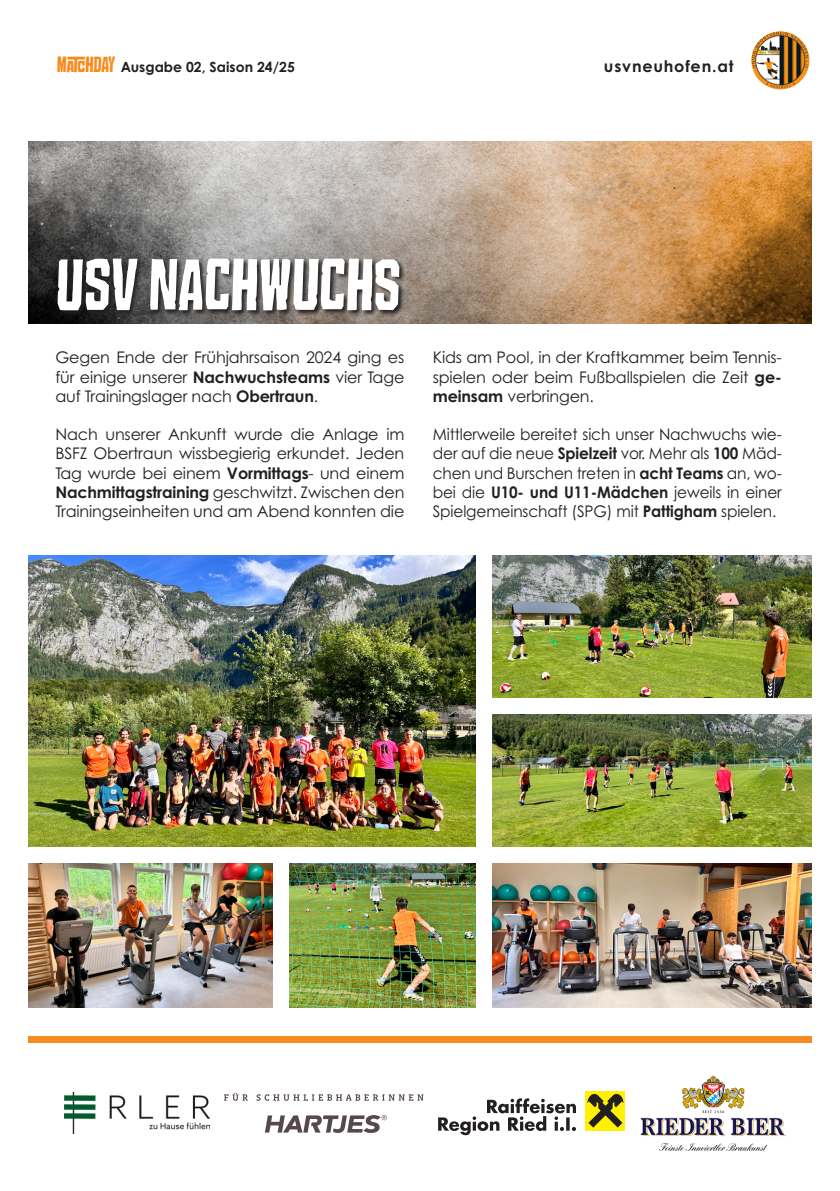
<style>
.page{position:relative;width:840px;height:1191px;background:#fff}
.page>*{position:absolute;margin:0;border:0;box-sizing:border-box;transform-origin:0 0}
.t1{font:80px "Croteau";color:#fff}
.t2{font:16px/19.2px "Century Gothic";letter-spacing:-.01em;color:#231f20;text-align:justify}
.t3{font:16px/19.2px "Century Gothic";letter-spacing:-.01em;color:#231f20;text-align:justify;scale:.96 1}
.t4{font:700 16px "Century Gothic Pro";letter-spacing:.05em;color:#231f20}
.t5{font:700 14px "Century Gothic Pro";color:#231f20}
.s1{font-family:"Croteau";font-weight:400;font-size:24px;color:#f68b1f}
.s2{font-weight:700}
</style>
<div class="page">
<img style="left:750px;top:31px;width:59px;height:59px;border-radius:30px">
<div style="left:750px;top:31px;width:59px;height:59px;border:1px solid #fff;border-radius:50%"></div>
<div style="left:28px;top:1035px;width:783px;height:7px;background:#f68b1f"></div>
<img style="left:640px;top:1075px;width:145px;height:75px">
<svg style="left:224px;top:1093px;width:199px;height:7px"></svg>
<svg style="left:265px;top:1115px;width:121px;height:18px"></svg>
<div style="left:585px;top:1090px;width:40px;height:40px;background:#fff101"></div>
<svg style="left:438px;top:1098px;width:137px;height:37px"></svg>
<svg style="left:587px;top:1093px;width:36px;height:34px"></svg>
<img style="left:65px;top:1092px;width:144px;height:42px">
<img style="left:28px;top:142px;width:783px;height:181px">
<svg style="left:56px;top:257px;width:350px;height:60px;background:#464241"></svg>
<img style="left:492px;top:555px;width:319px;height:142px">
<img style="left:492px;top:714px;width:319px;height:132px">
<img style="left:492px;top:863px;width:319px;height:144px">
<img style="left:28px;top:555px;width:447px;height:291px">
<img style="left:289px;top:863px;width:186px;height:144px">
<img style="left:28px;top:863px;width:244px;height:144px">
<p class="t5" style="left:57px;top:58px;width:239px"><span class="s1">MATCHDAY</span> Ausgabe 02, Saison 24/25</p>
<p class="t4" style="left:603px;top:56px;width:131px">usvneuhofen.at</p>
<h1 class="t1" style="left:55px;top:251px;width:346px">USV NACHWUCHS</h1>
<p class="t2" style="left:55px;top:348px;width:350px">Gegen Ende der Frühjahrsaison 2024 ging es für einige unserer <span class="s2">Nachwuchsteams</span> vier Tage auf Trainingslager nach <span class="s2">Obertraun</span>.</p>
<p class="t2" style="left:55px;top:424px;width:350px">Nach unserer Ankunft wurde die Anlage im BSFZ Obertraun wissbegierig erkundet. Jeden Tag wurde bei einem <span class="s2">Vormittags</span>- und einem <span class="s2">Nachmittagstraining</span> geschwitzt. Zwischen den Trainingseinheiten und am Abend konnten die</p>
<p class="t2" style="left:432px;top:348px;width:350px">Kids am Pool, in der Kraftkammer, beim Tennis&shy;spielen oder beim Fußballspielen die Zeit <span class="s2">ge&shy;meinsam</span> verbringen.</p>
<p class="t3" style="left:432px;top:424px;width:365px">Mittlerweile bereitet sich unser Nachwuchs wie&shy;der auf die neue <span class="s2">Spielzeit</span> vor. Mehr als <span class="s2">100</span> Mäd&shy;chen und Burschen treten in <span class="s2">acht Teams</span> an, wo&shy;bei die <span class="s2">U10- und U11-Mädchen</span> jeweils in einer Spielgemeinschaft (SPG) mit <span class="s2">Pattigham</span> spielen.</p>
</div>
